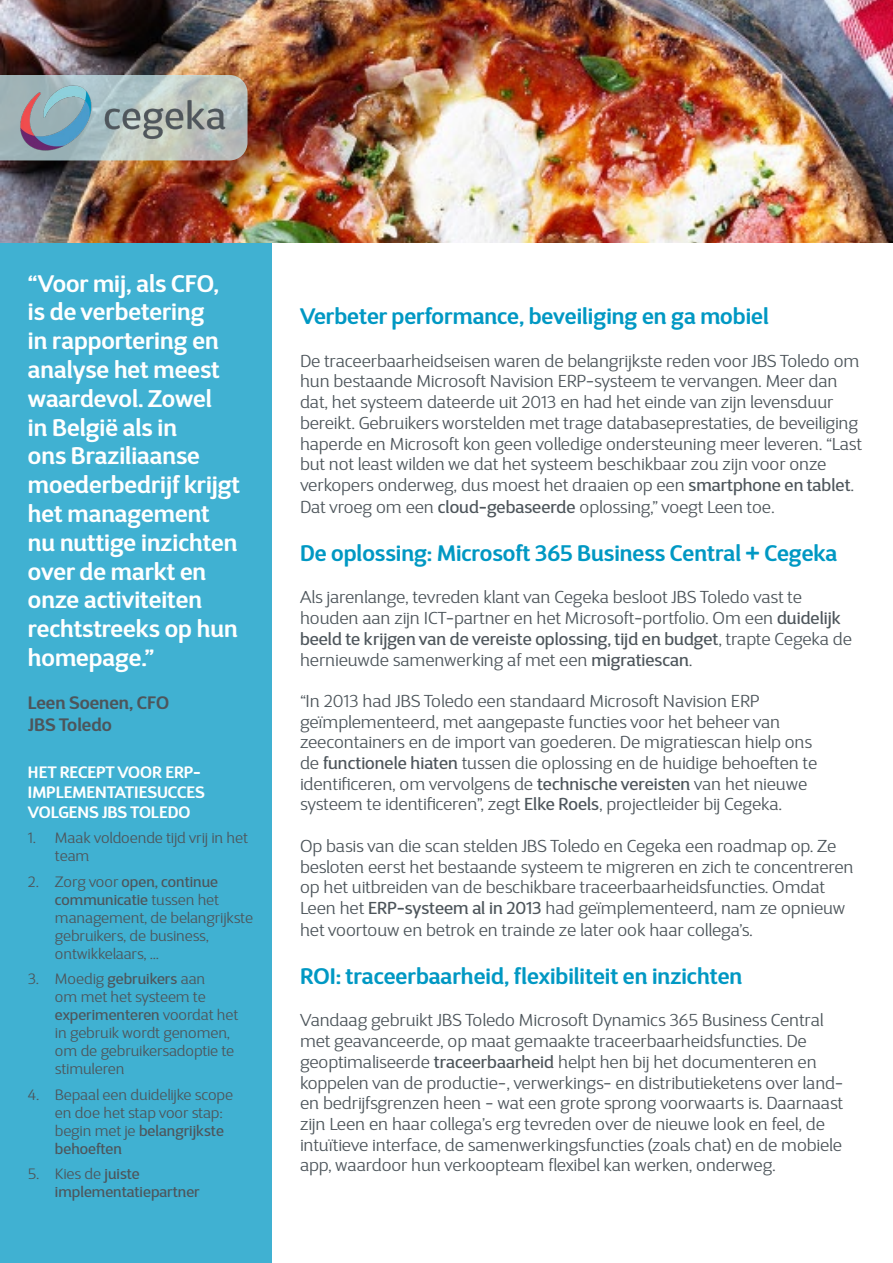
<style>
.page{position:relative;width:893px;height:1263px;background:#fff}
.page>*{position:absolute;margin:0;border:0;box-sizing:border-box;transform-origin:0 0}
.t1{font:600 24px/28.8px "D Sari";color:#fff}
.t2{font:600 22.5px "D Sari";color:#0098c3}
.t3{font:600 18px/21.6px "D Sari";color:#4d555b}
.t4{font:300 17.25px/20.7px "D Sari";color:#4d555b}
.t5{font:600 16.5px/19.8px "D Sari";color:#fff}
.t6{font:300 15px/18px "D Sari";color:#4d555b}
.t7{font:15px/18px "D Sari";color:#4d555b}
.s1{font-weight:400}
.s2{font-weight:300}
</style>
<div class="page">
<img style="left:0;top:0;width:893px;height:243px">
<svg style="left:0;top:75px;width:247px;height:85px"></svg>
<div style="left:0;top:243px;width:272px;height:1020px;background:#40b1d2"></div>
<img style="left:7px;top:84px;width:241px;height:67px">
<p class="t1" style="left:28px;top:268px;width:214px">“Voor mij, als CFO, is de verbetering<br>in rapportering en analyse het meest waardevol. Zowel<br>in België als in<br>ons Braziliaanse moederbedrijf krijgt het management nu nuttige inzichten over de markt en onze activiteiten rechtstreeks op hun homepage.”</p>
<p class="t3" style="left:28px;top:692px;width:143px">Leen Soenen, CFO<br>JBS Toledo</p>
<p class="t5" style="left:28px;top:762px;width:178px">HET RECEPT VOOR ERP-<br>IMPLEMENTATIESUCCES<br>VOLGENS JBS TOLEDO</p>
<p class="t6" style="left:55px;top:829px;width:194px;text-indent:-27px">1. Maak voldoende tijd vrij in het team</p>
<p class="t6" style="left:55px;top:872px;width:200px;text-indent:-27px">2. Zorg voor <span class="s1">open, continue communicatie</span> tussen het management, de belangrijkste gebruikers, de business, ontwikkelaars, ...</p>
<p class="t6" style="left:55px;top:970px;width:185px;text-indent:-27px">3. Moedig <span class="s1">gebruikers</span> aan<br>om met het systeem te <span class="s1">experimenteren</span> voordat het in gebruik wordt genomen, om de gebruikersadoptie te stimuleren</p>
<p class="t6" style="left:55px;top:1085px;width:179px;text-indent:-27px">4. Bepaal een duidelijke scope en doe het stap voor stap: begin met je <span class="s1">belangrijkste behoeften</span></p>
<p class="t7" style="left:55px;top:1165px;width:146px;text-indent:-27px"><span class="s2">5. Kies de</span> juiste implementatiepartner</p>
<h2 class="t2" style="left:300px;top:302px;width:470px">Verbeter performance, beveiliging en ga mobiel</h2>
<p class="t4" style="left:300px;top:350px;width:563px">De traceerbaarheidseisen waren de belangrijkste reden voor JBS Toledo om hun bestaande Microsoft Navision ERP-systeem te vervangen. Meer dan dat, het systeem dateerde uit 2013 en had het einde van zijn levensduur bereikt. Gebruikers worstelden met trage databaseprestaties, de beveiliging haperde en Microsoft kon geen volledige ondersteuning meer leveren. “Last but not least wilden we dat het systeem beschikbaar zou zijn voor onze verkopers onderweg, dus moest het draaien op een <span class="s1">smartphone en tablet</span>.<br>Dat vroeg om een <span class="s1">cloud-gebaseerde</span> oplossing,” voegt Leen toe.</p>
<h2 class="t2" style="left:300px;top:539px;width:539px">De oplossing: Microsoft 365 Business Central + Cegeka</h2>
<p class="t4" style="left:300px;top:587px;width:553px">Als jarenlange, tevreden klant van Cegeka besloot JBS Toledo vast te houden aan zijn ICT-partner en het Microsoft-portfolio. Om een <span class="s1">duidelijk beeld te krijgen van de vereiste oplossing, tijd en budget</span>, trapte Cegeka de hernieuwde samenwerking af met een <span class="s1">migratiescan</span>.</p>
<p class="t4" style="left:300px;top:690px;width:519px">“In 2013 had JBS Toledo een standaard Microsoft Navision ERP geïmplementeerd, met aangepaste functies voor het beheer van zeecontainers en de import van goederen. De migratiescan hielp ons de <span class="s1">functionele hiaten</span> tussen die oplossing en de huidige behoeften te identificeren, om vervolgens de <span class="s1">technische vereisten</span> van het nieuwe systeem te identificeren”, zegt <span class="s1">Elke Roels</span>, projectleider bij Cegeka.</p>
<p class="t4" style="left:300px;top:835px;width:555px">Op basis van die scan stelden JBS Toledo en Cegeka een roadmap op. Ze besloten eerst het bestaande systeem te migreren en zich te concentreren op het uitbreiden van de beschikbare traceerbaarheidsfuncties. Omdat Leen het <span class="s1">ERP-systeem al in 2013</span> had geïmplementeerd, nam ze opnieuw het voortouw en betrok en trainde ze later ook haar collega’s.</p>
<h2 class="t2" style="left:300px;top:962px;width:444px">ROI: traceerbaarheid, flexibiliteit en inzichten</h2>
<p class="t4" style="left:300px;top:1010px;width:545px">Vandaag gebruikt JBS Toledo Microsoft Dynamics 365 Business Central met geavanceerde, op maat gemaakte traceerbaarheidsfuncties. De geoptimaliseerde <span class="s1">traceerbaarheid</span> helpt hen bij het documenteren en koppelen van de productie-, verwerkings- en distributieketens over land&shy;en bedrijfsgrenzen heen - wat een grote sprong voorwaarts is. Daarnaast zijn Leen en haar collega’s erg tevreden over de nieuwe look en feel, de intuïtieve interface, de samenwerkingsfuncties (zoals chat) en de mobiele app, waardoor hun verkoopteam flexibel kan werken, onderweg.</p>
</div>
